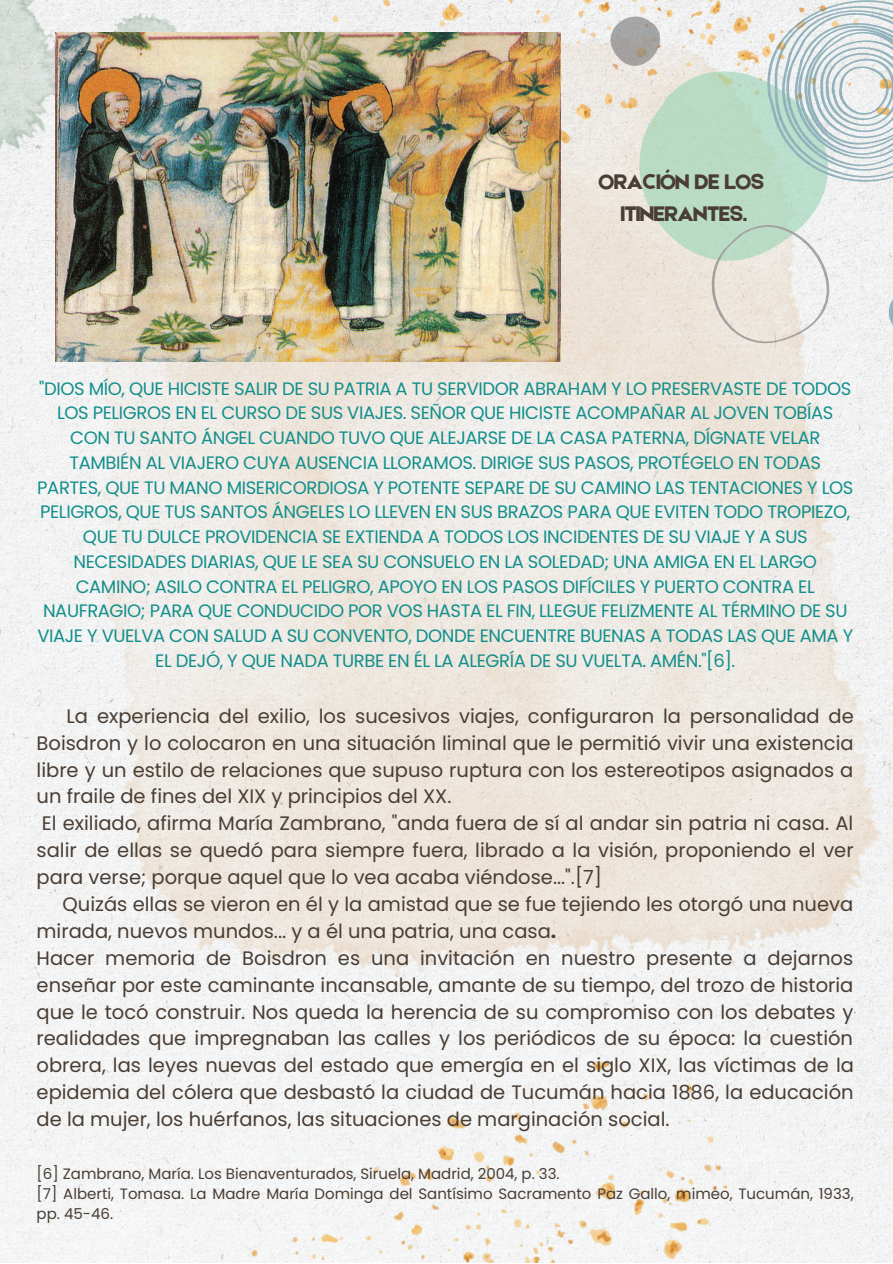
<style>
.page{position:relative;width:893px;height:1264px;background:#fff}
.page>*{position:absolute;margin:0;border:0;box-sizing:border-box;transform-origin:0 0}
.t1{font:22.5px "Etna";letter-spacing:-.025em;color:#493d34}
.t2{font:19.5px/26.8px "Poppins";color:#493d34;text-align:justify}
.t3{font:18px/24.8px "Poppins";letter-spacing:-.025em;color:#128f8b;text-align:center}
.t4{font:15px/20.1px "Poppins";color:#493d34}
.s1{font-weight:700}
</style>
<div class="page">
<div style="left:0;top:0;width:892px;height:1262px;background:#f3f3f4"></div>
<div style="left:131px;top:1014px;width:632px;height:248px;background:#f3f4f4"></div>
<img style="left:55px;top:24px;width:827px;height:952px">
<img style="left:0;top:0;width:89px;height:252px">
<img style="left:89px;top:0;width:166px;height:33px">
<img style="left:331px;top:0;width:436px;height:155px">
<img style="left:55px;top:33px;width:505px;height:328px">
<svg style="left:598px;top:9px;width:294px;height:291px"></svg>
<svg style="left:863px;top:271px;width:29px;height:87px"></svg>
<svg style="left:767px;top:0;width:125px;height:182px"></svg>
<svg style="left:600px;top:6px;width:76px;height:83px"></svg>
<svg style="left:711px;top:224px;width:118px;height:119px"></svg>
<p class="t1" style="left:598px;top:166px;width:167px">ORACIÓN DE LOS</p>
<p class="t1" style="left:620px;top:197px;width:128px">ITINERANTES.</p>
<p class="t3" style="left:37px;top:376px;width:817px">"DIOS MÍO, QUE HICISTE SALIR DE SU PATRIA A TU SERVIDOR ABRAHAM Y LO PRESERVASTE DE TODOS LOS PELIGROS EN EL CURSO DE SUS VIAJES. SEÑOR QUE HICISTE ACOMPAÑAR AL JOVEN TOBÍAS CON TU SANTO ÁNGEL CUANDO TUVO QUE ALEJARSE DE LA CASA PATERNA, DÍGNATE VELAR TAMBIÉN AL VIAJERO CUYA AUSENCIA LLORAMOS. DIRIGE SUS PASOS, PROTÉGELO EN TODAS PARTES, QUE TU MANO MISERICORDIOSA Y POTENTE SEPARE DE SU CAMINO LAS TENTACIONES Y LOS PELIGROS, QUE TUS SANTOS ÁNGELES LO LLEVEN EN SUS BRAZOS PARA QUE EVITEN TODO TROPIEZO, QUE TU DULCE PROVIDENCIA SE EXTIENDA A TODOS LOS INCIDENTES DE SU VIAJE Y A SUS NECESIDADES DIARIAS, QUE LE SEA SU CONSUELO EN LA SOLEDAD; UNA AMIGA EN EL LARGO CAMINO; ASILO CONTRA EL PELIGRO, APOYO EN LOS PASOS DIFÍCILES Y PUERTO CONTRA EL NAUFRAGIO; PARA QUE CONDUCIDO POR VOS HASTA EL FIN, LLEGUE FELIZMENTE AL TÉRMINO DE SU VIAJE Y VUELVA CON SALUD A SU CONVENTO, DONDE ENCUENTRE BUENAS A TODAS LAS QUE AMA Y EL DEJÓ, Y QUE NADA TURBE EN ÉL LA ALEGRÍA DE SU VUELTA. AMÉN."[6].</p>
<p class="t2" style="left:37px;top:702px;width:818px;text-indent:30px">La experiencia del exilio, los sucesivos viajes, configuraron la personalidad de Boisdron y lo colocaron en una situación liminal que le permitió vivir una existencia libre y un estilo de relaciones que supuso ruptura con los estereotipos asignados a un fraile de fines del XIX y principios del XX.</p>
<p class="t2" style="left:37px;top:810px;width:818px">El exiliado, afirma María Zambrano, "anda fuera de sí al andar sin patria ni casa. Al salir de ellas se quedó para siempre fuera, librado a la visión, proponiendo el ver para verse; porque aquel que lo vea acaba viéndose...".[7]</p>
<p class="t2" style="left:37px;top:890px;width:818px;text-indent:26px">Quizás ellas se vieron en él y la amistad que se fue tejiendo les otorgó una nueva mirada, nuevos mundos... y a él una patria, una casa<span class="s1">.</span></p>
<p class="t2" style="left:37px;top:944px;width:818px">Hacer memoria de Boisdron es una invitación en nuestro presente a dejarnos enseñar por este caminante incansable, amante de su tiempo, del trozo de historia que le tocó construir. Nos queda la herencia de su compromiso con los debates y realidades que impregnaban las calles y los periódicos de su época: la cuestión obrera, las leyes nuevas del estado que emergía en el siglo XIX, las víctimas de la epidemia del cólera que desbastó la ciudad de Tucumán hacia 1886, la educación de la mujer, los huérfanos, las situaciones de marginación social.</p>
<p class="t4" style="left:37px;top:1163px;width:524px">[6] Zambrano, María. Los Bienaventurados, Siruela, Madrid, 2004, p. 33.</p>
<p class="t4" style="left:37px;top:1183px;width:818px">[7] Alberti, Tomasa. La Madre María Dominga del Santísimo Sacramento Paz Gallo, mimeo, Tucumán, 1933, pp. 45-46.</p>
</div>
